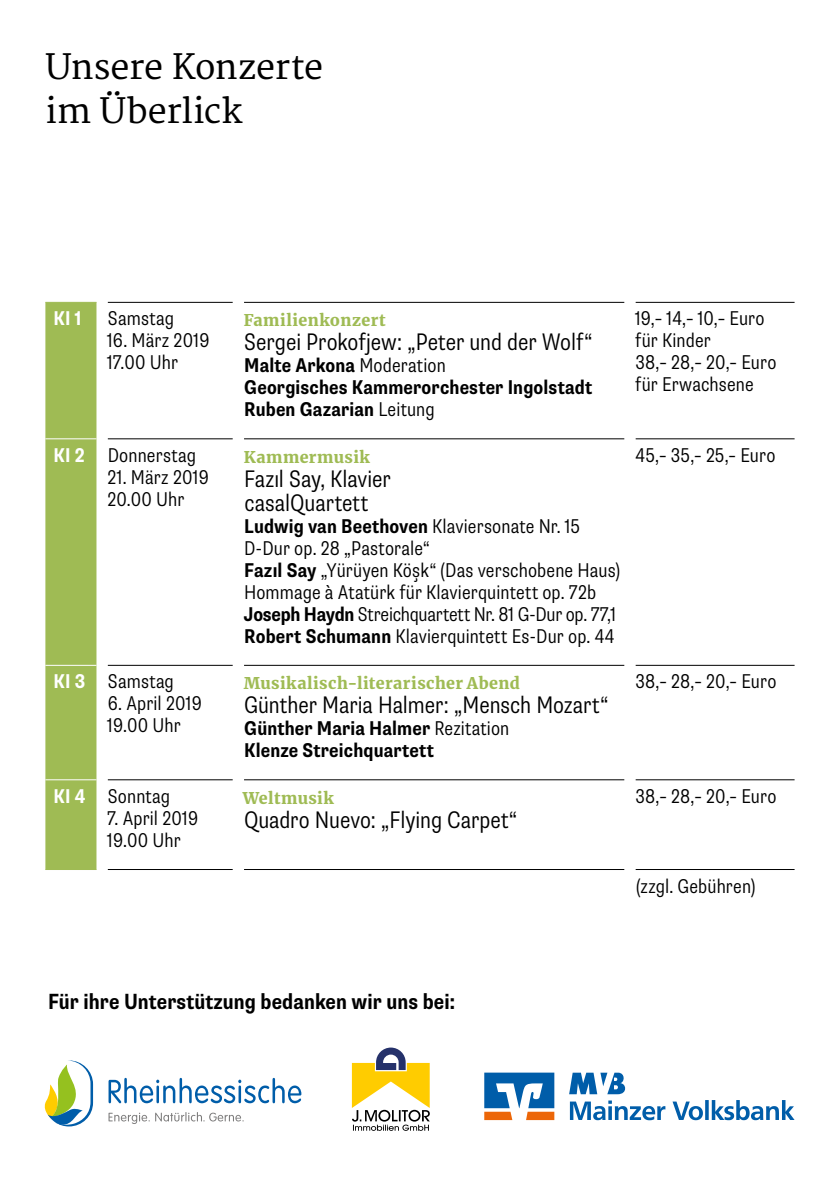
<style>
.page{position:relative;width:840px;height:1191px;background:#fff}
.page>*{position:absolute;margin:0;border:0;box-sizing:border-box;transform-origin:0 0}
.t1{font:34px/44px "Merriweather";letter-spacing:-.01em;color:#000}
.t2{font:300 condensed 24px/24px "Supria Sans";color:#000}
.t3{font:700 condensed 22px "Supria Sans";letter-spacing:.005em;color:#000}
.t4{font:300 condensed 20px/22px "Supria Sans";letter-spacing:.005em;color:#000}
.t5{font:700 condensed 20px/22px "Supria Sans";letter-spacing:.005em;color:#000}
.t6{font:700 condensed 20px "Supria Sans";color:#fff}
.t7{font:900 16px "Merriweather";letter-spacing:.03em;color:#9fbb54}
.s1{font-weight:700;color:#fff}
.s2{font-weight:300}
.s3{font-weight:700}
</style>
<div class="page">
<svg style="left:45px;top:1060px;width:48px;height:66px"></svg>
<svg style="left:108px;top:1077px;width:193px;height:26px"></svg>
<svg style="left:108px;top:1112px;width:135px;height:12px"></svg>
<svg style="left:352px;top:1047px;width:77px;height:83px"></svg>
<div style="left:45px;top:303px;width:51px;height:566px;background:#9fbb54"></div>
<hr style="left:108px;top:302px;width:124px;height:1px;background:#000">
<hr style="left:244px;top:302px;width:380px;height:1px;background:#000">
<hr style="left:635px;top:302px;width:159px;height:1px;background:#000">
<hr style="left:108px;top:438px;width:124px;height:1px;background:#000">
<hr style="left:244px;top:438px;width:380px;height:1px;background:#000">
<hr style="left:635px;top:438px;width:159px;height:1px;background:#000">
<hr style="left:108px;top:665px;width:124px;height:1px;background:#000">
<hr style="left:244px;top:665px;width:380px;height:1px;background:#000">
<hr style="left:635px;top:665px;width:159px;height:1px;background:#000">
<hr style="left:108px;top:779px;width:124px;height:1px;background:#000">
<hr style="left:244px;top:779px;width:380px;height:1px;background:#000">
<hr style="left:635px;top:779px;width:159px;height:1px;background:#000">
<hr style="left:108px;top:869px;width:124px;height:1px;background:#000">
<hr style="left:244px;top:869px;width:380px;height:1px;background:#000">
<hr style="left:635px;top:869px;width:159px;height:1px;background:#000">
<hr style="left:45px;top:438px;width:51px;height:1px;background:#fff">
<hr style="left:45px;top:665px;width:51px;height:1px;background:#fff">
<hr style="left:45px;top:779px;width:51px;height:1px;background:#fff">
<hr style="left:45px;top:302px;width:51px;height:1px;background:#9fbb54">
<hr style="left:45px;top:869px;width:51px;height:1px;background:#9fbb54">
<svg style="left:484px;top:1072px;width:71px;height:49px"></svg>
<svg style="left:484px;top:1072px;width:70px;height:48px"></svg>
<svg style="left:569px;top:1100px;width:225px;height:20px"></svg>
<svg style="left:569px;top:1072px;width:55px;height:22px"></svg>
<h1 class="t1" style="left:45px;top:46px;width:279px">Unsere Konzerte im Überlick</h1>
<p class="t6" style="left:54px;top:306px;width:29px">KI 1</p>
<p class="t4" style="left:108px;top:308px;width:67px">Samstag</p>
<p class="t4" style="left:107px;top:330px;width:104px">16. März 2019<br>17.00 Uhr</p>
<p class="t4" style="left:54px;top:444px;width:144px"><span class="s1">KI 2</span> Donnerstag</p>
<p class="t4" style="left:107px;top:466px;width:103px">21. März 2019<br>20.00 Uhr</p>
<p class="t4" style="left:54px;top:671px;width:122px"><span class="s1">KI 3</span> Samstag</p>
<p class="t4" style="left:107px;top:693px;width:96px">6. April 2019<br>19.00 Uhr</p>
<p class="t4" style="left:54px;top:785px;width:118px"><span class="s1">KI 4</span> Sonntag</p>
<p class="t4" style="left:107px;top:807px;width:93px">7. April 2019<br>19.00 Uhr</p>
<p class="t7" style="left:243px;top:309px;width:143px">Familienkonzert</p>
<p class="t2" style="left:244px;top:330px;width:349px">Sergei Prokofjew: „Peter und der Wolf“</p>
<p class="t5" style="left:244px;top:355px;width:349px">Malte Arkona <span class="s2">Moderation<br></span>Georgisches Kammerorchester Ingolstadt<br>Ruben Gazarian <span class="s2">Leitung</span></p>
<p class="t7" style="left:244px;top:445px;width:127px">Kammermusik</p>
<p class="t2" style="left:244px;top:467px;width:148px">Fazıl Say, Klavier casalQuartett</p>
<p class="t4" style="left:244px;top:515px;width:377px"><span class="s3">Ludwig van Beethoven</span> Klaviersonate Nr. 15<br>D-Dur op. 28 „Pastorale“<br><span class="s3">Fazıl Say</span> „Yürüyen Köşk“ (Das verschobene Haus)<br>Hommage à Atatürk für Klavierquintett op. 72b <span class="s3">Joseph Haydn</span> Streichquartett Nr. 81 G-Dur op. 77,1<br><span class="s3">Robert Schumann</span> Klavierquintett Es-Dur op. 44</p>
<p class="t7" style="left:244px;top:672px;width:277px">Musikalisch-literarischer Abend</p>
<p class="t2" style="left:244px;top:693px;width:365px">Günther Maria Halmer: „Mensch Mozart“</p>
<p class="t5" style="left:244px;top:717px;width:266px">Günther Maria Halmer <span class="s2">Rezitation<br></span>Klenze Streichquartett</p>
<p class="t7" style="left:243px;top:786px;width:92px">Weltmusik</p>
<p class="t2" style="left:244px;top:808px;width:274px">Quadro Nuevo: „Flying Carpet“</p>
<p class="t4" style="left:634px;top:308px;width:143px">19,– 14,– 10,– Euro für Kinder<br>38,– 28,– 20,– Euro für Erwachsene</p>
<p class="t4" style="left:635px;top:444px;width:141px">45,– 35,– 25,– Euro</p>
<p class="t4" style="left:635px;top:671px;width:142px">38,– 28,– 20,– Euro</p>
<p class="t4" style="left:635px;top:785px;width:142px">38,– 28,– 20,– Euro</p>
<p class="t4" style="left:635px;top:875px;width:121px">(zzgl. Gebühren)</p>
<p class="t3" style="left:48px;top:988px;width:408px">Für ihre Unterstützung bedanken wir uns bei:</p>
</div>
